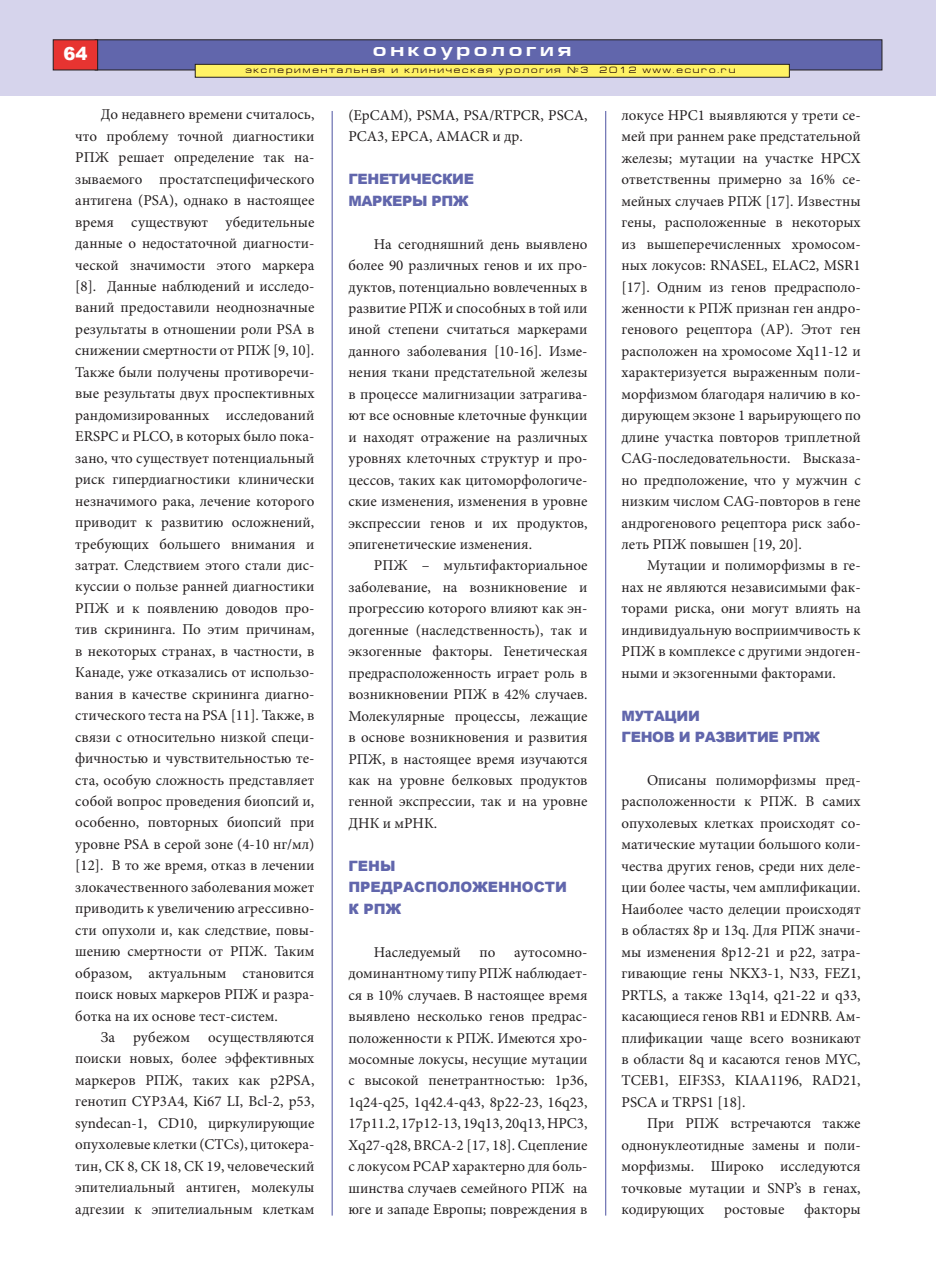
<style>
.page{position:relative;width:936px;height:1276px;background:#fff}
.page>*{position:absolute;margin:0;border:0;box-sizing:border-box;transform-origin:0 0}
.t1{font:700 18px "Europe Ext";letter-spacing:.2em;color:#fff}
.t2{font:900 18px "Arial";color:#fff}
.t3{font:15px/21.5px "Minion Pro";color:#231f20;text-align:justify}
.t4{font:900 14.25px "Arial";letter-spacing:-.025em;color:#6166ac}
.t5{font:900 14.25px "Arial";color:#6166ac}
.t6{font:9px "Europe Ext";letter-spacing:.2em;color:#1a0000}
</style>
<div class="page">
<div style="left:0;top:0;width:935px;height:95px;background:#d6d4ec"></div>
<div style="left:95px;top:39px;width:787px;height:31px;background:#6166ac;border:1px solid #231f20"></div>
<div style="left:53px;top:39px;width:45px;height:31px;background:#e73431;border:1px solid #231f20"></div>
<div style="left:195px;top:64px;width:594px;height:13px;background:#fff265"></div>
<div style="left:195px;top:64px;width:594px;height:14px;border:1px solid #231f20"></div>
<hr style="left:331px;top:111px;width:2px;height:1104px;background:#6166ac">
<hr style="left:605px;top:111px;width:1px;height:1104px;background:#6166ac">
<p class="t2" style="left:64px;top:41px;width:26px">64</p>
<p class="t1" style="left:373px;top:39px;width:200px">онкоурология</p>
<p class="t6" style="left:245px;top:65px;width:491px">экспериментальная и клиническая урология №3 2012 www.ecuro.ru</p>
<p class="t3" style="left:75px;top:104px;width:241px;text-indent:26px">До недавнего времени считалось, что проблему точной диагностики РПЖ решает определение так на&shy;зываемого простатспецифического антигена (PSA), однако в настоящее время существуют убедительные данные о недостаточной диагности&shy;ческой значимости этого маркера [8]. Данные наблюдений и исследо&shy;ваний предоставили неоднозначные результаты в отношении роли PSA в снижении смертности от РПЖ [9, 10].<br>Также были получены противоречи&shy;вые результаты двух проспективных рандомизированных исследований ERSPC и PLCO, в которых было пока&shy;зано, что существует потенциальный риск гипердиагностики клинически незначимого рака, лечение которого приводит к развитию осложнений, требующих большего внимания и затрат. Следствием этого стали дис&shy;куссии о пользе ранней диагностики РПЖ и к появлению доводов про&shy;тив скрининга. По этим причинам, в некоторых странах, в частности, в Канаде, уже отказались от использо&shy;вания в качестве скрининга диагно&shy;стического теста на PSA [11]. Также, в связи с относительно низкой специ&shy;фичностью и чувствительностью те&shy;ста, особую сложность представляет собой вопрос проведения биопсий и, особенно, повторных биопсий при уровне PSA в серой зоне (4-10 нг/мл) [12]. В то же время, отказ в лечении злокачественного заболевания может приводить к увеличению агрессивно&shy;сти опухоли и, как следствие, повы&shy;шению смертности от РПЖ. Таким образом, актуальным становится поиск новых маркеров РПЖ и разра&shy;ботка на их основе тест-систем.</p>
<p class="t3" style="left:75px;top:1026px;width:240px;text-indent:26px">За рубежом осуществляются поиски новых, более эффективных маркеров РПЖ, таких как p2PSA, генотип CYP3A4, Ki67 LI, Bcl-2, p53, syndecan-1, CD10, циркулирующие опухолевые клетки (СTCs), цитокера&shy;тин, СК 8, СК 18, СК 19, человеческий эпителиальный антиген, молекулы адгезии к эпителиальным клеткам</p>
<p class="t3" style="left:348px;top:104px;width:240px">(EpCAM), PSMA, PSA/RTPCR, PSCA,<br>PCA3, ЕРСА, AMACR и др.</p>
<p class="t4" style="left:348px;top:169px;width:127px">ГЕНЕТИЧЕСКИЕ</p>
<p class="t4" style="left:348px;top:190px;width:122px">МАРКЕРЫ РПЖ</p>
<p class="t3" style="left:348px;top:233px;width:240px;text-indent:26px">На сегодняшний день выявлено более 90 различных генов и их про&shy;дуктов, потенциально вовлеченных в развитие РПЖ и способных в той или иной степени считаться маркерами данного заболевания [10-16]. Изме&shy;нения ткани предстательной железы в процессе малигнизации затрагива&shy;ют все основные клеточные функции и находят отражение на различных уровнях клеточных структур и про&shy;цессов, таких как цитоморфологиче&shy;ские изменения, изменения в уровне экспрессии генов и их продуктов, эпигенетические изменения.</p>
<p class="t3" style="left:348px;top:555px;width:240px;text-indent:26px">РПЖ – мультифакториальное заболевание, на возникновение и прогрессию которого влияют как эн&shy;догенные (наследственность), так и экзогенные факторы. Генетическая предрасположенность играет роль в возникновении РПЖ в 42% случаев.<br>Молекулярные процессы, лежащие в основе возникновения и развития РПЖ, в настоящее время изучаются как на уровне белковых продуктов генной экспрессии, так и на уровне ДНК и мРНК.</p>
<p class="t4" style="left:348px;top:855px;width:49px">ГЕНЫ</p>
<p class="t5" style="left:348px;top:877px;width:220px">ПРЕДРАСПОЛОЖЕННОСТИ</p>
<p class="t4" style="left:348px;top:898px;width:54px">К РПЖ</p>
<p class="t3" style="left:374px;top:941px;width:88px">Наследуемый</p>
<p class="t3" style="left:479px;top:941px;width:17px">по</p>
<p class="t3" style="left:348px;top:941px;width:240px;text-indent:166px">аутосомно&shy;доминантному типу РПЖ наблюдает&shy;ся в 10% случаев. В настоящее время выявлено несколько генов предрас&shy;положенности к РПЖ. Имеются хро&shy;мосомные локусы, несущие мутации с высокой пенетрантностью: 1p36, 1q24-q25, 1q42.4-q43, 8p22-23, 16q23, 17p11.2, 17p12-13, 19q13, 20q13, HPC3, Xq27-q28, BRCA-2 [17, 18]. Сцепление с локусом PCAP характерно для боль&shy;шинства случаев семейного РПЖ на юге и западе Европы; повреждения в</p>
<p class="t3" style="left:621px;top:104px;width:240px">локусе НРС1 выявляются у трети се&shy;мей при раннем раке предстательной железы; мутации на участке HPCX ответственны примерно за 16% се&shy;мейных случаев РПЖ [17]. Известны гены, расположенные в некоторых из вышеперечисленных хромосом&shy;ных локусов: RNASEL, ELAC2, MSR1 [17]. Одним из генов предрасполо&shy;женности к РПЖ признан ген андро&shy;генового рецептора (АР). Этот ген расположен на хромосоме Xq11-12 и характеризуется выраженным поли&shy;морфизмом благодаря наличию в ко&shy;дирующем экзоне 1 варьирующего по длине участка повторов триплетной CAG-последовательности. Высказа&shy;но предположение, что у мужчин с низким числом CAG-повторов в гене андрогенового рецептора риск забо&shy;леть РПЖ повышен [19, 20].</p>
<p class="t3" style="left:621px;top:555px;width:240px;text-indent:26px">Мутации и полиморфизмы в ге&shy;нах не являются независимыми фак&shy;торами риска, они могут влиять на индивидуальную восприимчивость к РПЖ в комплексе с другими эндоген&shy;ными и экзогенными факторами.</p>
<p class="t4" style="left:621px;top:705px;width:80px">МУТАЦИИ</p>
<p class="t4" style="left:621px;top:726px;width:200px">ГЕНОВ И РАЗВИТИЕ РПЖ</p>
<p class="t3" style="left:621px;top:769px;width:240px;text-indent:26px">Описаны полиморфизмы пред&shy;расположенности к РПЖ. В самих опухолевых клетках происходят со&shy;матические мутации большого коли&shy;чества других генов, среди них деле&shy;ции более часты, чем амплификации.<br>Наиболее часто делеции происходят в областях 8p и 13q. Для РПЖ значи&shy;мы изменения 8p12-21 и p22, затра&shy;гивающие гены NKX3-1, N33, FEZ1, PRTLS, а также 13q14, q21-22 и q33, касающиеся генов RB1 и EDNRB. Ам&shy;плификации чаще всего возникают в области 8q и касаются генов MYC, TCEB1, EIF3S3, KIAA1196, RAD21, PSCA и TRPS1 [18].</p>
<p class="t3" style="left:621px;top:1113px;width:240px;text-indent:26px">При РПЖ встречаются также однонуклеотидные замены и поли&shy;морфизмы. Широко исследуются точковые мутации и SNP’s в генах, кодирующих</p>
<p class="t3" style="left:724px;top:1198px;width:62px">ростовые</p>
<p class="t3" style="left:804px;top:1198px;width:58px">факторы</p>
</div>
